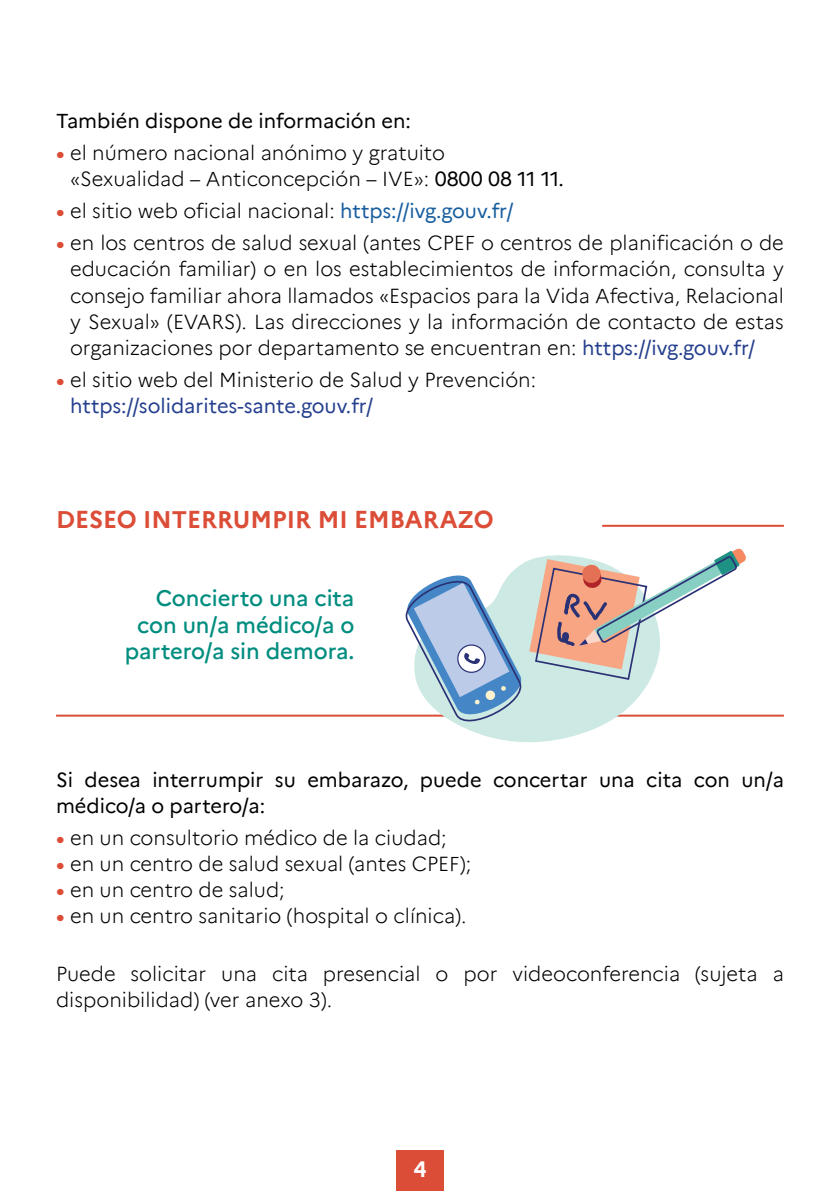
<style>
.page{position:relative;width:840px;height:1191px;background:#fff}
.page>*{position:absolute;margin:0;border:0;box-sizing:border-box;transform-origin:0 0}
.titre_3{font:700 24px "Marianne";color:#dc4d37}
.chapo{font:500 22px/26.4px "Marianne";color:#008d7f;text-align:right}
.t1{font:700 22px "Marianne";color:#fff}
.Texte_courant_espace{font:300 20px/26px "Marianne";color:#000}
.Texte_courant{font:20px/26px "Marianne";color:#000}
.s1{font-weight:700;color:#dc4d37}
.s2{font-weight:400}
.s3{font-weight:400;color:#175d9e}
.s4{font-weight:400;color:#253f8e}
</style>
<div class="page">
<div style="left:396px;top:1150px;width:47px;height:41px;background:#dc4d37"></div>
<hr style="left:56px;top:714px;width:727px;height:2px;background:#dc4d37">
<svg style="left:480px;top:734px;width:99px;height:8px"></svg>
<svg style="left:405px;top:548px;width:340px;height:186px"></svg>
<hr style="left:602px;top:525px;width:181px;height:2px;background:#dc4d37">
<p class="Texte_courant" style="left:56px;top:107px;width:356px">También dispone de información en:</p>
<p class="Texte_courant_espace" style="left:70px;top:139px;width:495px;text-indent:-14px"><span class="s1">•</span> el número nacional anónimo y gratuito «Sexualidad – Anticoncepción – IVE»: <span class="s2">0800 08 11 11.</span></p>
<p class="Texte_courant_espace" style="left:56px;top:197px;width:458px"><span class="s1">•</span> el sitio web oficial nacional: <span class="s3">https://ivg.gouv.fr/</span></p>
<p class="Texte_courant_espace" style="left:70px;top:229px;width:715px;text-align:justify;text-indent:-14px"><span class="s1">•</span> en los centros de salud sexual (antes CPEF o centros de planificación o de educación familiar) o en los establecimientos de información, consulta y consejo familiar ahora llamados «Espacios para la Vida Afectiva, Relacional y Sexual» (EVARS). Las direcciones y la información de contacto de estas organizaciones por departamento se encuentran en: <span class="s4">https://ivg.gouv.fr/</span></p>
<p class="Texte_courant_espace" style="left:70px;top:365px;width:467px;text-indent:-14px"><span class="s1">•</span> el sitio web del Ministerio de Salud y Prevención: <span class="s4">https://solidarites-sante.gouv.fr/</span></p>
<p class="titre_3" style="left:56px;top:501px;width:439px">DESEO INTERRUMPIR MI EMBARAZO</p>
<p class="chapo" style="left:125px;top:583px;width:231px">Concierto una cita con un/a médico/a o partero/a sin demora.</p>
<p class="Texte_courant" style="left:56px;top:765px;width:729px">Si desea interrumpir su embarazo, puede concertar una cita con un/a médico/a o partero/a:</p>
<p class="Texte_courant_espace" style="left:56px;top:823px;width:392px"><span class="s1">•</span> en un consultorio médico de la ciudad;</p>
<p class="Texte_courant_espace" style="left:56px;top:849px;width:416px"><span class="s1">•</span> en un centro de salud sexual (antes CPEF);</p>
<p class="Texte_courant_espace" style="left:56px;top:875px;width:230px"><span class="s1">•</span> en un centro de salud;</p>
<p class="Texte_courant_espace" style="left:56px;top:901px;width:411px"><span class="s1">•</span> en un centro sanitario (hospital o clínica).</p>
<p class="Texte_courant_espace" style="left:56px;top:959px;width:729px">Puede solicitar una cita presencial o por videoconferencia (sujeta a disponibilidad) (ver anexo 3).</p>
<p class="t1" style="left:413px;top:1152px;width:15px">4</p>
</div>
